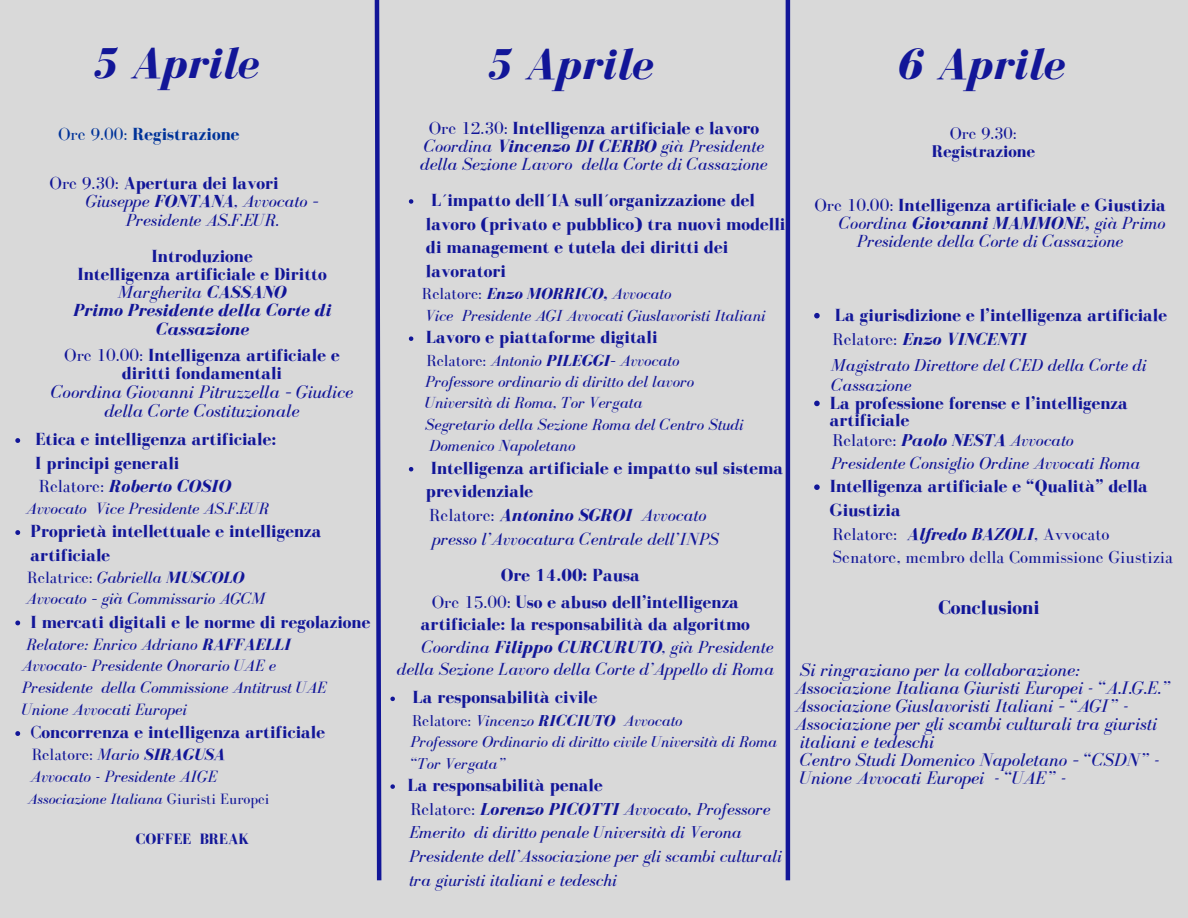
<style>
.page{position:relative;width:1188px;height:918px;background:#d9d9d9}
.page>*{position:absolute;margin:0;border:0;box-sizing:border-box;transform-origin:0 0}
.t1{font:italic 700 45.15px "Bodoni FLF";color:#121698}
.t2{font:700 20.1px "Bodoni FLF";color:#121698}
.t3{font:italic 18.75px/18px "Bodoni FLF";color:#121698;text-align:center}
.t4{font:700 18px/23.7px "Bodoni FLF";color:#121698}
.t5{font:italic 18px/18px "Bodoni FLF";color:#121698;text-align:center}
.t6{font:italic 700 18px/18.1px "Bodoni FLF";color:#121698;text-align:center}
.t7{font:700 18px "Bodoni FLF";color:#039}
.t8{font:italic 17.85px/23.7px "Bodoni FLF";color:#121698}
.t9{font:17.85px/23.7px "Bodoni FLF";color:#121698}
.t10{font:italic 17.7px "Bodoni FLF";color:#121698}
.t11{font:italic 700 17.7px "Bodoni FLF";color:#121698}
.t12{font:700 17.4px/18px "Bodoni FLF";color:#121698;text-align:center}
.t13{font:italic 16.8px/21.8px "Bodoni FLF";color:#121698}
.t14{font:italic 16.5px/21.3px "Bodoni FLF";color:#121698}
.t15{font:italic 16.35px "Bodoni FLF";color:#121698}
.t16{font:italic 16.2px/21.3px "Bodoni FLF";color:#121698}
.t17{font:italic 15.45px "Bodoni FLF";color:#121698}
.t18{font:700 15.45px "Bodoni FLF";color:#121698}
.s1{font-weight:400}
.s2{font-weight:700}
.s3{font-style:normal}
.s4{font-style:italic}
.s5{font-weight:700;font-style:normal}
.s6{font-weight:400;font-style:normal}
.s7{font-weight:700;font-style:italic}
</style>
<div class="page">
<svg style="left:409px;top:199px;width:4px;height:5px"></svg>
<svg style="left:409px;top:336px;width:4px;height:5px"></svg>
<svg style="left:409px;top:467px;width:4px;height:4px"></svg>
<svg style="left:374px;top:0;width:8px;height:881px"></svg>
<hr style="left:786px;top:0;width:4px;height:880px;background:#121698">
<svg style="left:15px;top:438px;width:5px;height:5px"></svg>
<svg style="left:15px;top:530px;width:5px;height:5px"></svg>
<svg style="left:15px;top:621px;width:5px;height:4px"></svg>
<svg style="left:15px;top:731px;width:5px;height:5px"></svg>
<svg style="left:814px;top:313px;width:6px;height:5px"></svg>
<svg style="left:814px;top:401px;width:6px;height:5px"></svg>
<svg style="left:814px;top:484px;width:6px;height:6px"></svg>
<svg style="left:390px;top:697px;width:5px;height:4px"></svg>
<svg style="left:390px;top:784px;width:5px;height:5px"></svg>
<h3 class="t1" style="left:92px;top:39px;width:168px">5 Aprile</h3>
<h3 class="t7" style="left:58px;top:125px;width:183px"><span class="s1">Ore 9.00:</span> Registrazione</h3>
<h3 class="t4" style="left:50px;top:171px;width:231px"><span class="s1">Ore 9.30:</span> Apertura dei lavori</h3>
<h3 class="t5" style="left:86px;top:192px;width:234px">Giuseppe <span class="s2">FONTANA</span>, Avvocato –</h3>
<h3 class="t5" style="left:126px;top:211px;width:154px">Presidente AS.F.EUR.</h3>
<p class="t6" style="left:73px;top:247px;width:259px"><span class="s3">Introduzione<br>Intelligenza artificiale e Diritto<br></span><span class="s1">Margherita</span> CASSANO<br>Primo Presidente della Corte di<br>Cassazione</p>
<h3 class="t4" style="left:64px;top:346px;width:277px;line-height:18px;text-align:center"><span class="s1">Ore 10.00:</span> Intelligenza artificiale e diritti fondamentali</h3>
<h3 class="t3" style="left:51px;top:382px;width:304px;line-height:19.2px">Coordina Giovanni Pitruzzella – Giudice della Corte Costituzionale</h3>
<p class="t4" style="left:35px;top:427px;width:242px">Etica e intelligenza artificiale:</p>
<h3 class="t4" style="left:35px;top:451px;width:197px">I principi generali<br><span class="s1">Relatore:</span> <span class="s4">Roberto COSIO</span></h3>
<h3 class="t13" style="left:26px;top:497px;width:244px">Avvocato Vice Presidente AS.F.EUR</h3>
<p class="t4" style="left:31px;top:520px;width:292px">Proprietà intellettuale e intelligenza artificiale</p>
<h3 class="t13" style="left:26px;top:566px;width:241px"><span class="s3">Relatrice:</span> Gabriella <span class="s2">MUSCOLO<br></span>Avvocato – già Commissario AGCM</h3>
<h3 class="t4" style="left:31px;top:610px;width:341px">I mercati digitali e le norme di regolazione</h3>
<p class="t13" style="left:22px;top:633px;width:306px">Relatore: Enrico Adriano <span class="s2">RAFFAELLI<br></span>Avvocato- Presidente Onorario UAE e<br>Presidente della Commissione Antitrust UAE</p>
<h3 class="t13" style="left:22px;top:698px;width:167px">Unione Avvocati Europei</h3>
<h3 class="t4" style="left:31px;top:720px;width:296px"><span class="s1">C</span>oncorrenza e intelligenza artificiale</h3>
<h3 class="t13" style="left:30px;top:744px;width:196px"><span class="s3">Relatore:</span> Mario <span class="s2">SIRAGUSA<br></span>Avvocato - Presidente AIGE</h3>
<p class="t17" style="left:28px;top:790px;width:243px">Associazione Italiana <span class="s3">Giuristi Europei</span></p>
<p class="t18" style="left:136px;top:831px;width:115px">COFFEE BREAK</p>
<h3 class="t1" style="left:486px;top:40px;width:168px">5 Aprile</h3>
<h3 class="t1" style="left:898px;top:40px;width:168px">6 Aprile</h3>
<h3 class="t5" style="left:420px;top:119px;width:349px"><span class="s3">Ore 12.30:</span> <span class="s5">Intelligenza artificiale e lavoro<br></span>Coordina <span class="s2">Vincenzo DI CERBO</span> già Presidente della Sezione Lavoro della Corte di Cassazione</h3>
<h1 class="t4" style="left:426px;top:188px;width:361px">L´impatto dell´IA sull´organizzazione del lavoro (privato e pubblico) tra nuovi modelli di management e tutela dei diritti dei lavoratori</h1>
<h1 class="t14" style="left:422px;top:283px;width:345px"><span class="s3">Relatore:</span> <span class="s2">Enzo MORRICO,</span> Avvocato<br>Vice Presidente AGI Avvocati Giuslavoristi Italiani</h1>
<h1 class="t4" style="left:426px;top:325px;width:233px">Lavoro e piattaforme digitali</h1>
<h3 class="t14" style="left:425px;top:350px;width:320px"><span class="s3">Relatore:</span> Antonio <span class="s2">PILEGGI</span>– Avvocato Professore ordinario di diritto del lavoro Università di Roma, Tor Vergata<br>Segretario della Sezione Roma del Centro Studi</h3>
<h3 class="t14" style="left:429px;top:435px;width:147px">Domenico Napoletano</h3>
<h3 class="t4" style="left:431px;top:456px;width:354px">Intelligenza artificiale e impatto sul sistema</h3>
<h3 class="t4" style="left:426px;top:479px;width:109px">previdenziale</h3>
<h3 class="t6" style="left:429px;top:506px;width:279px"><span class="s6">Relatore:</span> Antonino SGROI <span class="s1">Avvocato</span></h3>
<h3 class="t5" style="left:433px;top:530px;width:288px">presso l’Avvocatura Centrale dell’INPS</h3>
<p class="t4" style="left:501px;top:563px;width:140px">Ore 14.00: Pausa</p>
<h3 class="t4" style="left:432px;top:590px;width:309px"><span class="s1">Ore 15.00:</span> Uso e abuso dell’intelligenza</h3>
<h3 class="t4" style="left:421px;top:612px;width:331px">artificiale: la responsabilità da algoritmo</h3>
<h3 class="t5" style="left:421px;top:638px;width:354px">Coordina <span class="s2">Filippo CURCURUTO</span>, già Presidente</h3>
<h3 class="t5" style="left:397px;top:660px;width:379px">della Sezione Lavoro della Corte d’Appello di Roma</h3>
<h2 class="t4" style="left:413px;top:685px;width:186px">La responsabilità civile</h2>
<h2 class="t15" style="left:412px;top:712px;width:272px"><span class="s3">Relatore:</span> Vincenzo <span class="s2">RICCIUTO</span> Avvocato</h2>
<h2 class="t16" style="left:410px;top:731px;width:368px">Professore Ordinario di diritto civile Università di Roma “Tor Vergata”</h2>
<p class="t4" style="left:408px;top:773px;width:197px">La responsabilità penale</p>
<p class="t8" style="left:409px;top:797px;width:363px"><span class="s3">Relatore:</span> <span class="s2">Lorenzo PICOTTI</span> Avvocato, Professore<br>Emerito di diritto penale Università di Verona</p>
<h3 class="t8" style="left:409px;top:844px;width:374px">Presidente dell’Associazione per gli scambi culturali tra giuristi italiani e tedeschi</h3>
<h2 class="t12" style="left:932px;top:124px;width:105px"><span class="s1">Ore 9.30:<br></span>Registrazione</h2>
<h3 class="t4" style="left:814px;top:193px;width:353px"><span class="s1">Ore 10.00:</span> Intelligenza artificiale e Giustizia</h3>
<h3 class="t5" style="left:839px;top:214px;width:328px">Coordina <span class="s2">Giovanni MAMMONE,</span> già Primo</h3>
<h3 class="t5" style="left:857px;top:232px;width:268px">Presidente della Corte di Cassazione</h3>
<p class="t4" style="left:835px;top:303px;width:334px">La giurisdizione e l’intelligenza artificiale</p>
<h3 class="t8" style="left:831px;top:327px;width:317px;line-height:25.3px"><span class="s3">Relatore:</span> <span class="s2">Enzo VINCENTI<br></span>Magistrato Direttore del CED della Corte di</h3>
<p class="t8" style="left:831px;top:373px;width:82px">Cassazione</p>
<p class="t4" style="left:830px;top:394px;width:300px;line-height:17.4px">La professione forense e l’intelligenza artificiale</p>
<p class="t11" style="left:832px;top:430px;width:243px"><span class="s6">Relatore:</span> Paolo NESTA <span class="s1">Avvocato</span></p>
<h3 class="t10" style="left:831px;top:453px;width:311px">Presidente Consiglio Ordine Avvocati Roma</h3>
<h3 class="t4" style="left:830px;top:474px;width:320px">Intelligenza artificiale e “Qualità” della<br>Giustizia</h3>
<p class="t9" style="left:833px;top:522px;width:342px">Relatore: <span class="s7">Alfredo BAZOLI</span>, Avvocato<br>Senatore, membro della Commissione Giustizia</p>
<h3 class="t2" style="left:938px;top:596px;width:103px">Conclusioni</h3>
<p class="t3" style="left:795px;top:661px;width:377px;text-align:left">Si ringraziano per la collaborazione:<br>Associazione Italiana Giuristi Europei - “A.I.G.E.” Associazione Giuslavoristi Italiani – “AGI” - Associazione per gli scambi culturali tra giuristi italiani e tedeschi<br>Centro Studi Domenico Napoletano – “CSDN” -</p>
<p class="t3" style="left:800px;top:769px;width:268px">Unione Avvocati Europei - “UAE” -</p>
</div>
